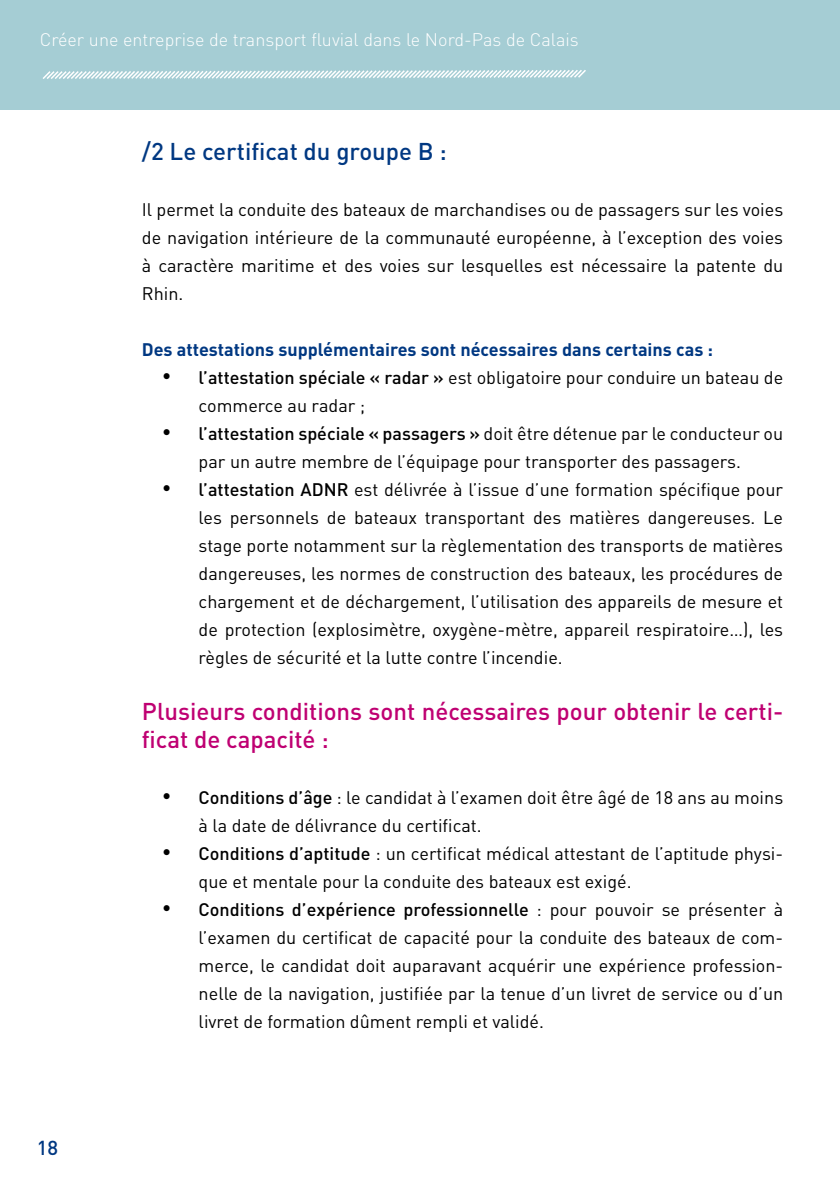
<style>
.page{position:relative;width:840px;height:1191px;background:#fff}
.page>*{position:absolute;margin:0;border:0;box-sizing:border-box;transform-origin:0 0}
.t1{font:500 24px/28px "DIN Pro";color:#bf0072}
.t2{font:500 24px "DIN Pro";color:#003882}
.t3{font:500 20px "DIN Pro";color:#003882}
.t4{font:18px/28px "DIN Pro";color:#000;text-align:justify}
.t5{font:700 18px "DIN Pro";color:#003882}
.t6{font:300 18px "DIN Pro";color:#fff}
.s1{font-family:"Times New Roman";font-size:24px}
.s2{font-weight:500}
</style>
<div class="page">
<div style="left:0;top:0;width:839px;height:110px;background:#a5cdd4"></div>
<svg style="left:43px;top:70px;width:543px;height:9px"></svg>
<p class="t6" style="left:40px;top:28px;width:540px">Créer une entreprise de transport fluvial dans le Nord-Pas de Calais</p>
<h1 class="t2" style="left:142px;top:135px;width:306px">/2 Le certificat du groupe B :</h1>
<p class="t4" style="left:142px;top:195px;width:642px">Il permet la conduite des bateaux de marchandises ou de passagers sur les voies de navigation intérieure de la communauté européenne, à l’exception des voies à caractère maritime et des voies sur lesquelles est nécessaire la patente du Rhin.</p>
<p class="t3" style="left:37px;top:1134px;width:23px">18</p>
<p class="t5" style="left:142px;top:337px;width:572px">Des attestations supplémentaires sont nécessaires dans certains cas :</p>
<p class="t4" style="left:198px;top:363px;width:585px;text-indent:-36px"><span class="s1">•</span> <span class="s2">l’attestation spéciale « radar »</span> est obligatoire pour conduire un bateau de commerce au radar ;</p>
<p class="t4" style="left:162px;top:419px;width:621px;text-align:center"><span class="s1">•</span> <span class="s2">l’attestation spéciale « passagers »</span> doit être détenue par le conducteur ou par un autre membre de l’équipage pour transporter des passagers.</p>
<p class="t4" style="left:198px;top:475px;width:585px;text-indent:-36px"><span class="s1">•</span> <span class="s2">l’attestation ADNR</span> est délivrée à l’issue d’une formation spécifique pour les personnels de bateaux transportant des matières dangereuses. Le stage porte notamment sur la règlementation des transports de matières dangereuses, les normes de construction des bateaux, les procédures de chargement et de déchargement, l’utilisation des appareils de mesure et de protection (explosimètre, oxygène-mètre, appareil respiratoire…), les règles de sécurité et la lutte contre l’incendie.</p>
<h1 class="t1" style="left:142px;top:696px;width:642px">Plusieurs conditions sont nécessaires pour obtenir le certi&shy;ficat de capacité :</h1>
<p class="t4" style="left:198px;top:783px;width:585px;text-indent:-36px"><span class="s1">•</span> <span class="s2">Conditions d’âge</span> : le candidat à l’examen doit être âgé de 18 ans au moins à la date de délivrance du certificat.</p>
<p class="t4" style="left:198px;top:839px;width:585px;text-indent:-36px"><span class="s1">•</span> <span class="s2">Conditions d’aptitude</span> : un certificat médical attestant de l’aptitude physi&shy;que et mentale pour la conduite des bateaux est exigé.</p>
<p class="t4" style="left:198px;top:895px;width:585px;text-indent:-36px"><span class="s1">•</span> <span class="s2">Conditions d’expérience professionnelle</span> : pour pouvoir se présenter à l’examen du certificat de capacité pour la conduite des bateaux de com&shy;merce, le candidat doit auparavant acquérir une expérience profession&shy;nelle de la navigation, justifiée par la tenue d’un livret de service ou d’un livret de formation dûment rempli et validé.</p>
</div>
